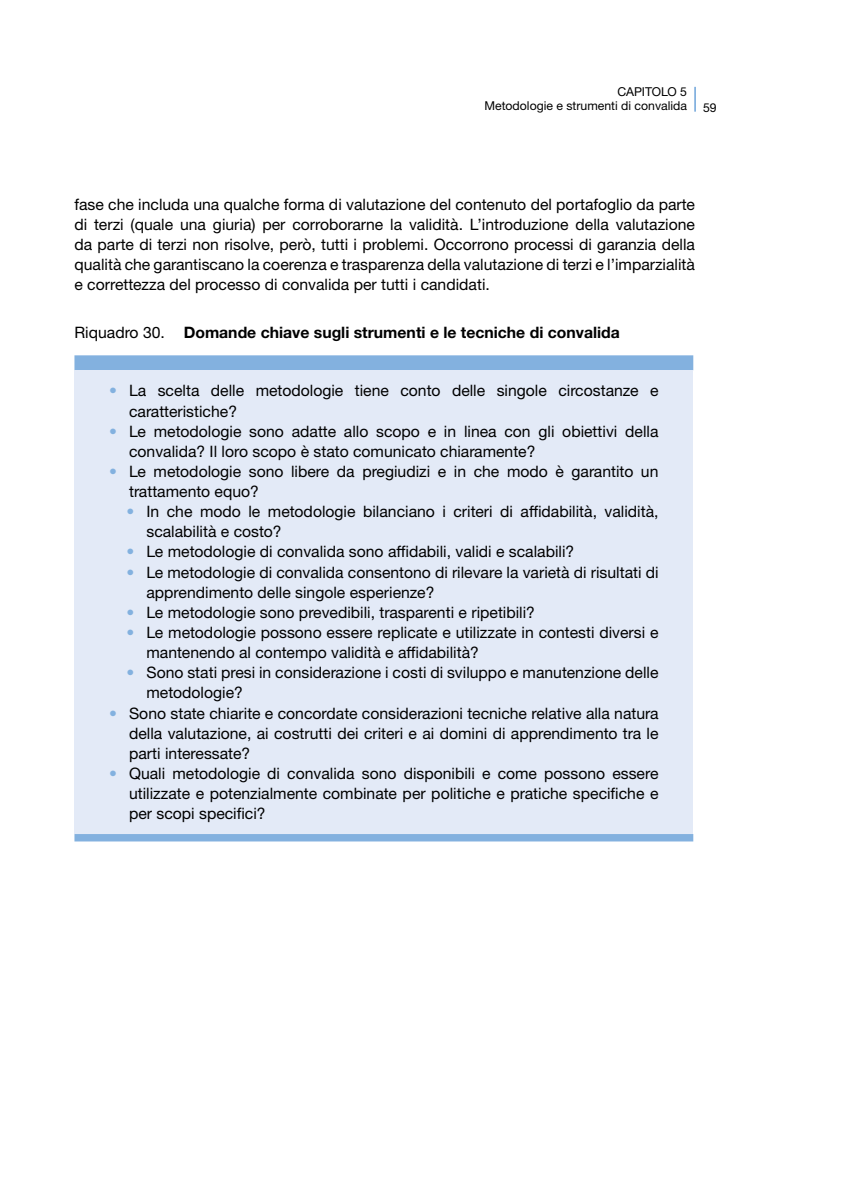
<style>
.page{position:relative;width:844px;height:1191px;background:#fff}
.page>*{position:absolute;margin:0;border:0;box-sizing:border-box;transform-origin:0 0}
.t1{font:15.75px/20.1px "Helvetica Neue LTW1 G";color:#000}
.t2{font:700 15.75px "Helvetica Neue LTW1 G";color:#000}
.t3{font:12.25px/14.7px "Helvetica Neue LTW1 G";color:#000;text-align:right}
.s1{font-weight:400}
.s2{color:#83b1df}
</style>
<div class="page">
<svg style="left:694px;top:87px;width:1px;height:25px"></svg>
<div style="left:74px;top:355px;width:619px;height:486px;background:#83b1df"></div>
<div style="left:74px;top:370px;width:619px;height:464px;background:#e3eaf7"></div>
<p class="t3" style="left:484px;top:84px;width:204px">CAPITOLO 5<br>Metodologie e strumenti di convalida</p>
<p class="t3" style="left:703px;top:100px;width:15px">59</p>
<p class="t1" style="left:74px;top:194px;width:622px;text-align:justify">fase che includa una qualche forma di valutazione del contenuto del portafoglio da parte di terzi (quale una giuria) per corroborarne la validità. L’introduzione della valutazione da parte di terzi non risolve, però, tutti i problemi. Occorrono processi di garanzia della qualità che garantiscano la coerenza e trasparenza della valutazione di terzi e l’imparzialità e correttezza del processo di convalida per tutti i candidati.</p>
<p class="t2" style="left:74px;top:323px;width:546px"><span class="s1">Riquadro 30.</span> Domande chiave sugli strumenti e le tecniche di convalida</p>
<p class="t1" style="left:129px;top:380px;width:531px;text-indent:-20px"><span class="s2">•</span> La scelta delle metodologie tiene conto delle singole circostanze e caratteristiche?</p>
<p class="t1" style="left:129px;top:421px;width:530px;text-indent:-20px"><span class="s2">•</span> Le metodologie sono adatte allo scopo e in linea con gli obiettivi della convalida? Il loro scopo è stato comunicato chiaramente?</p>
<p class="t1" style="left:129px;top:461px;width:530px;text-indent:-20px"><span class="s2">•</span> Le metodologie sono libere da pregiudizi e in che modo è garantito un trattamento equo?</p>
<p class="t1" style="left:146px;top:501px;width:513px;text-indent:-20px"><span class="s2">•</span> In che modo le metodologie bilanciano i criteri di affidabilità, validità, scalabilità e costo?</p>
<p class="t1" style="left:127px;top:541px;width:449px"><span class="s2">•</span> Le metodologie di convalida sono affidabili, validi e scalabili?</p>
<p class="t1" style="left:146px;top:562px;width:513px;text-indent:-20px"><span class="s2">•</span> Le metodologie di convalida consentono di rilevare la varietà di risultati di apprendimento delle singole esperienze?</p>
<p class="t1" style="left:127px;top:602px;width:410px"><span class="s2">•</span> Le metodologie sono prevedibili, trasparenti e ripetibili?</p>
<p class="t1" style="left:146px;top:622px;width:513px;text-indent:-20px"><span class="s2">•</span> Le metodologie possono essere replicate e utilizzate in contesti diversi e mantenendo al contempo validità e affidabilità?</p>
<p class="t1" style="left:146px;top:662px;width:513px;text-indent:-20px"><span class="s2">•</span> Sono stati presi in considerazione i costi di sviluppo e manutenzione delle metodologie?</p>
<p class="t1" style="left:129px;top:703px;width:531px;text-align:justify;text-indent:-20px"><span class="s2">•</span> Sono state chiarite e concordate considerazioni tecniche relative alla natura della valutazione, ai costrutti dei criteri e ai domini di apprendimento tra le parti interessate?</p>
<p class="t1" style="left:129px;top:763px;width:531px;text-align:justify;text-indent:-20px"><span class="s2">•</span> Quali metodologie di convalida sono disponibili e come possono essere utilizzate e potenzialmente combinate per politiche e pratiche specifiche e per scopi specifici?</p>
</div>
